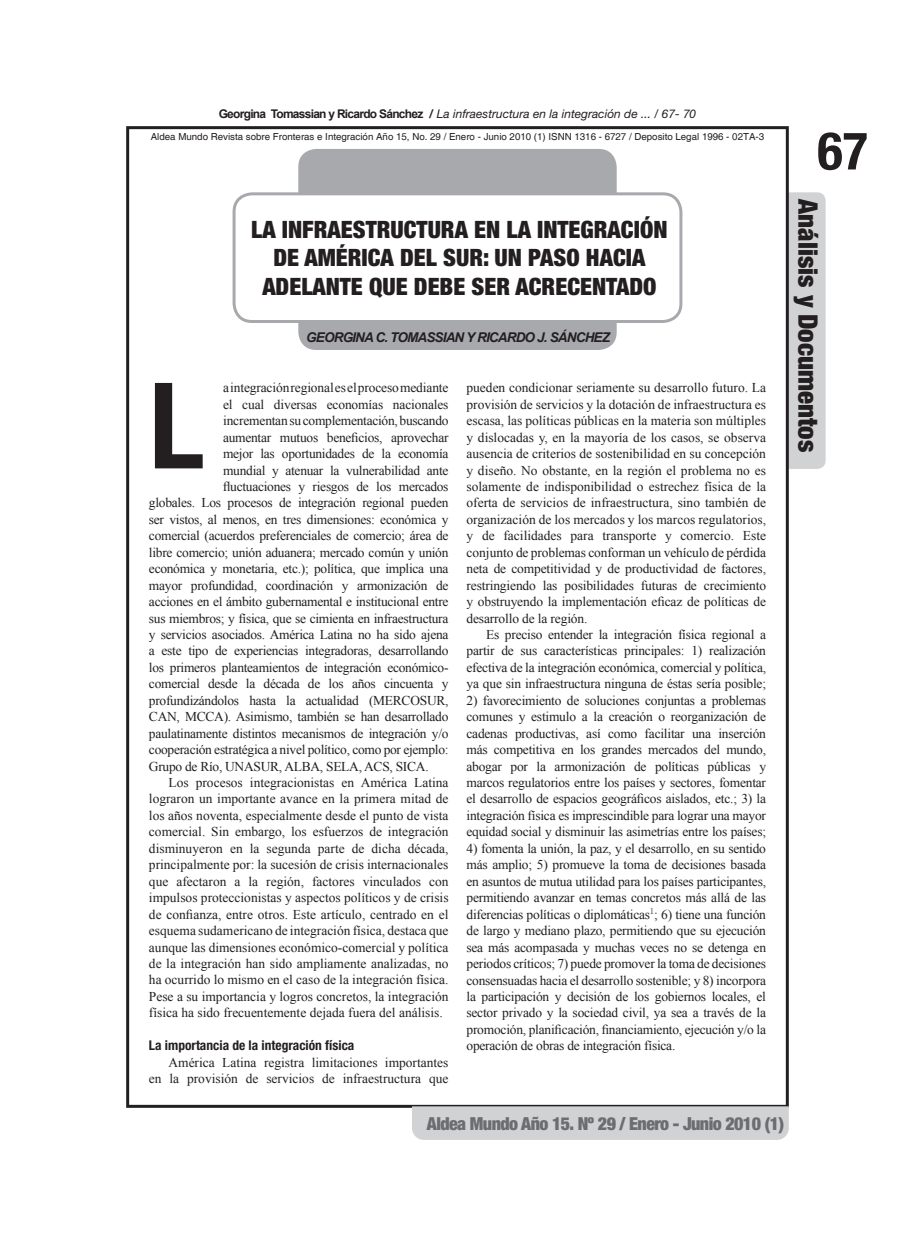
<style>
.page{position:relative;width:915px;height:1234px;background:#fff}
.page>*{position:absolute;margin:0;border:0;box-sizing:border-box;transform-origin:0 0}
.t1{font:700 condensed 119.55px "Helvetica Neue LT Std";color:#231f20}
.t2{font:700 condensed 52.35px "Helvetica Neue LT Std";color:#231f20}
.t3{font:900 condensed 26.85px "Helvetica Neue LT Std";color:#231f20}
.t4{font:900 condensed 23.85px "Helvetica Neue LT Std";color:#231f20}
.t5{font:900 condensed 18px "Helvetica Neue LT Std";letter-spacing:-.03em;color:#6c6d70}
.t6{font:13.5px/16.5px "Times New Roman";letter-spacing:-.015em;color:#231f20;text-align:justify}
.t7{font:italic 700 13.5px "Arial";letter-spacing:-.06em;color:#231f20}
.t8{font:700 condensed 13.5px "Helvetica Neue LT Std";color:#231f20}
.t9{font:italic 12px "Helvetica Neue LT Std";color:#231f20}
.t10{font:9.75px "Helvetica";color:#231f20}
.s1{font-family:"Arial";font-weight:700;font-style:normal}
.s2{font-weight:700;font-style:normal}
</style>
<div class="page">
<div style="left:788px;top:192px;width:37px;height:277px;background:#d1d2d4"></div>
<div style="left:298px;top:149px;width:318px;height:201px;background:#a8a9ad;border-radius:18px"></div>
<div style="left:234px;top:194px;width:446px;height:127px;background:#fff;border-radius:18px"></div>
<div style="left:232px;top:192px;width:450px;height:131px;border:3px solid #a8a9ad;border-radius:18px"></div>
<div style="left:412px;top:1106px;width:376px;height:33px;background:#d1d2d4"></div>
<p class="t9" style="left:219px;top:107px;width:479px"><span class="s1">Georgina Tomassian y Ricardo Sánchez</span> <span class="s2">/</span> La infraestructura en la integración de ... / 67- 70</p>
<p class="t10" style="left:151px;top:131px;width:614px">Aldea Mundo Revista sobre Fronteras e Integración Año 15, No. 29 / Enero - Junio 2010 (1) ISNN 1316 - 6727 / Deposito Legal 1996 - 02TA-3</p>
<h3 class="t4" style="left:251px;top:214px;width:77px">LA INFRAESTRUCTURA</h3>
<h3 class="t4" style="left:474px;top:214px;width:76px">ENLAINTEGRACI</h3>
<h3 class="t4" style="left:639px;top:214px;width:27px">ÓN</h3>
<h3 class="t4" style="left:273px;top:243px;width:87px">DE AMÉRICA</h3>
<h3 class="t4" style="left:400px;top:243px;width:13px">DEL</h3>
<h3 class="t4" style="left:443px;top:243px;width:99px">SUR: UN PASO</h3>
<h3 class="t4" style="left:585px;top:243px;width:27px">HACIA</h3>
<h3 class="t4" style="left:262px;top:272px;width:14px">ADELANTE</h3>
<h3 class="t4" style="left:369px;top:272px;width:59px">QUE DEBE</h3>
<h3 class="t4" style="left:471px;top:272px;width:14px">SER</h3>
<h3 class="t4" style="left:515px;top:272px;width:14px">ACRECENTADO</h3>
<p class="t7" style="left:306px;top:328px;width:305px">GEOR GINA C. TOMASSIAN Y RICARDO J. SÁNCHEZ</p>
<h1 class="t1" style="left:149px;top:353px;width:57px">L</h1>
<p class="t6" style="left:466px;top:379px;width:301px">pueden condicionar seriamente su desarrollo futuro. La provisión de servicios y la dotación de infraestructura es escasa, las políticas públicas en la materia son múltiples y dislocadas y, en la mayoría de los casos, se observa ausencia de criterios de sostenibilidad en su concepción y diseño. No obstante, en la región el problema no es solamente de indisponibilidad o estrechez física de la oferta de servicios de infraestructura, sino también de organización de los mercados y los marcos regulatorios, y de facilidades para transporte y comercio. Este conjunto de problemas conforman un vehículo de pérdida neta de competitividad y de productividad de factores, restringiendo las posibilidades futuras de crecimiento y obstruyendo la implementación eficaz de políticas de desarrollo de la región.</p>
<p class="t6" style="left:466px;top:626px;width:301px;text-indent:20px">Es preciso entender la integración física regional a partir de sus características principales: 1) realización efectiva de la integración económica, comercial y política, ya que sin infraestructura ninguna de éstas sería posible;</p>
<p class="t6" style="left:466px;top:691px;width:301px">2) favorecimiento de soluciones conjuntas a problemas comunes y estimulo a la creación o reorganización de cadenas productivas, así como facilitar una inserción más competitiva en los grandes mercados del mundo, abogar por la armonización de políticas públicas y marcos regulatorios entre los países y sectores, fomentar el desarrollo de espacios geográficos aislados, etc.; 3) la integración física es imprescindible para lograr una mayor equidad social y disminuir las asimetrías entre los países;</p>
<p class="t6" style="left:466px;top:839px;width:301px">4) fomenta la unión, la paz, y el desarrollo, en su sentido más amplio; 5) promueve la toma de decisiones basada en asuntos de mutua utilidad para los países participantes, permitiendo avanzar en temas concretos más allá de las diferencias políticas o diplomáticas<sup>1</sup>; 6) tiene una función de largo y mediano plazo, permitiendo que su ejecución sea más acompasada y muchas veces no se detenga en periodos críticos; 7) puede promover la toma de decisiones consensuadas hacia el desarrollo sostenible; y 8) incorpora la participación y decisión de los gobiernos locales, el sector privado y la sociedad civil, ya sea a través de la promoción, planificación, financiamiento, ejecución y/o la operación de obras de integración física.</p>
<p class="t6" style="left:223px;top:379px;width:227px">a integración regional es el proceso mediante</p>
<p class="t6" style="left:223px;top:395px;width:227px">el cual diversas economías nacionales</p>
<p class="t6" style="left:223px;top:412px;width:227px">incrementan su complementación, buscando</p>
<p class="t6" style="left:223px;top:428px;width:227px">aumentar mutuos beneficios, aprovechar</p>
<p class="t6" style="left:223px;top:445px;width:227px">mejor las oportunidades de la economía</p>
<p class="t6" style="left:223px;top:461px;width:227px">mundial y atenuar la vulnerabilidad ante</p>
<p class="t6" style="left:223px;top:478px;width:227px">fluctuaciones y riesgos de los mercados</p>
<p class="t6" style="left:149px;top:494px;width:301px">globales. Los procesos de integración regional pueden</p>
<p class="t6" style="left:149px;top:511px;width:301px">ser vistos, al menos, en tres dimensiones: económica y</p>
<p class="t6" style="left:149px;top:527px;width:301px">comercial (acuerdos preferenciales de comercio; área de</p>
<p class="t6" style="left:149px;top:543px;width:301px">libre comercio; unión aduanera; mercado común y unión</p>
<p class="t6" style="left:149px;top:560px;width:301px">económica y monetaria, etc.); política, que implica una</p>
<p class="t6" style="left:149px;top:576px;width:301px">mayor profundidad, coordinación y armonización de</p>
<p class="t6" style="left:149px;top:593px;width:301px">acciones en el ámbito gubernamental e institucional entre</p>
<p class="t6" style="left:149px;top:609px;width:301px">sus miembros; y física, que se cimienta en infraestructura</p>
<p class="t6" style="left:149px;top:626px;width:301px">y servicios asociados. América Latina no ha sido ajena</p>
<p class="t6" style="left:149px;top:642px;width:301px">a este tipo de experiencias integradoras, desarrollando</p>
<p class="t6" style="left:149px;top:658px;width:301px">los primeros planteamientos de integración económico-</p>
<p class="t6" style="left:149px;top:675px;width:301px">comercial desde la década de los años cincuenta y</p>
<p class="t6" style="left:149px;top:691px;width:301px">profundizándolos hasta la actualidad (MERCOSUR,</p>
<p class="t6" style="left:149px;top:708px;width:301px">CAN, MCCA). Asimismo, también se han desarrollado</p>
<p class="t6" style="left:149px;top:724px;width:301px">paulatinamente distintos mecanismos de integración y/o</p>
<p class="t6" style="left:149px;top:741px;width:301px">cooperación estratégica a nivel político, como por ejemplo:</p>
<p class="t6" style="left:149px;top:757px;width:281px">Grupo de Río, UNASUR, ALBA, SELA, ACS, SICA.</p>
<p class="t6" style="left:168px;top:773px;width:281px">Los procesos integracionistas en América Latina</p>
<p class="t6" style="left:149px;top:790px;width:301px">lograron un importante avance en la primera mitad de</p>
<p class="t6" style="left:149px;top:806px;width:301px">los años noventa, especialmente desde el punto de vista</p>
<p class="t6" style="left:149px;top:823px;width:301px">comercial. Sin embargo, los esfuerzos de integración</p>
<p class="t6" style="left:149px;top:839px;width:301px">disminuyeron en la segunda parte de dicha década,</p>
<p class="t6" style="left:149px;top:856px;width:301px">principalmente por: la sucesión de crisis internacionales</p>
<p class="t6" style="left:149px;top:872px;width:301px">que afectaron a la región, factores vinculados con</p>
<p class="t6" style="left:149px;top:889px;width:301px">impulsos proteccionistas y aspectos políticos y de crisis</p>
<p class="t6" style="left:149px;top:905px;width:301px">de confianza, entre otros. Este artículo, centrado en el</p>
<p class="t6" style="left:149px;top:921px;width:301px">esquema sudamericano de integración física, destaca que</p>
<p class="t6" style="left:149px;top:938px;width:301px">aunque las dimensiones económico-comercial y política</p>
<p class="t6" style="left:149px;top:954px;width:301px">de la integración han sido ampliamente analizadas, no</p>
<p class="t6" style="left:149px;top:971px;width:301px">ha ocurrido lo mismo en el caso de la integración física.</p>
<p class="t6" style="left:149px;top:987px;width:301px">Pese a su importancia y logros concretos, la integración</p>
<p class="t6" style="left:149px;top:1004px;width:295px">física ha sido frecuentemente dejada fuera del análisis.</p>
<p class="t8" style="left:149px;top:1036px;width:207px">La importancia de la integración física</p>
<p class="t6" style="left:149px;top:1053px;width:301px;text-align:right">América Latina registra limitaciones importantes<br>en la provisión de servicios de infraestructura que</p>
<h2 class="t2" style="left:817px;top:119px;width:52px">67</h2>
<h3 class="t3" style="left:824px;top:199px;width:254px;rotate:90deg">ANÁLISIS Y DOCUMENTOS</h3>
<h3 class="t5" style="left:427px;top:1111px;width:358px">ALDEA MUNDO AÑO 15. Nº 29 / ENERO - JUNIO 2010 (1)</h3>
</div>
